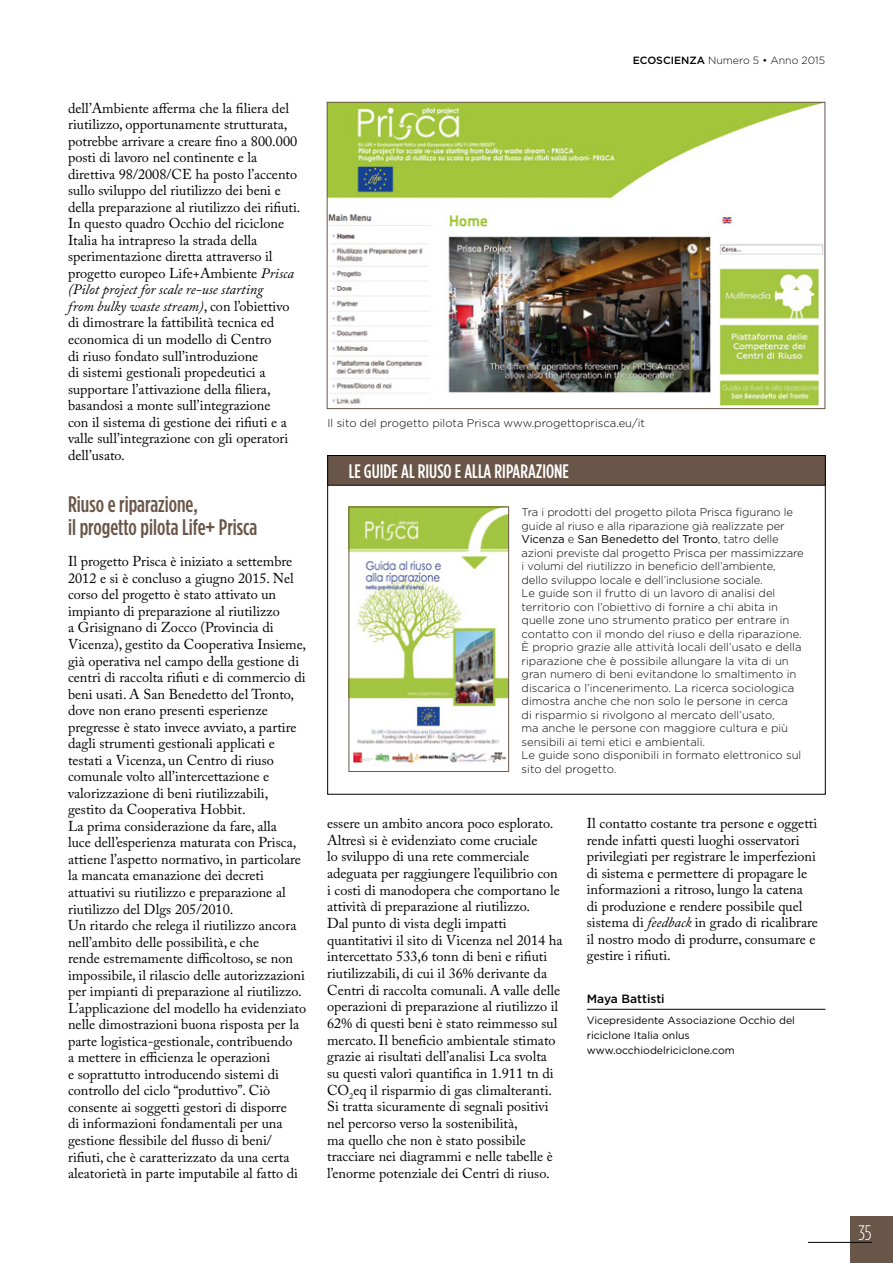
<style>
.page{position:relative;width:893px;height:1263px;background:#fff}
.page>*{position:absolute;margin:0;border:0;box-sizing:border-box;transform-origin:0 0}
.t1{font:500 condensed 22.5px/22.5px "Gotham HTF";color:#6a5648}
.t2{font:300 condensed 21px "Gotham HTF";color:#fff}
.t3{font:500 condensed 19.5px "Gotham HTF";color:#fff}
.t4{font:14.25px/16.5px "Adobe Caslon Pro";color:#000}
.t5{font:500 12px "Gotham";color:#000}
.t6{font:300 11.25px/13.5px "Gotham HTF";color:#000}
.t7{font:10.5px/15px "Gotham HTF";color:#000}
.t8{font:300 10.5px "Gotham HTF";color:#000}
.s1{font-style:italic}
.s2{font-weight:500}
.s3{font-weight:400}
</style>
<div class="page">
<div style="left:850px;top:1216px;width:43px;height:47px;background:#6a5648"></div>
<hr style="left:808px;top:1242px;width:64px;height:1px;background:#000">
<div style="left:327px;top:455px;width:498px;height:30px;background:#6a5648"></div>
<img style="left:329px;top:104px;width:494px;height:303px">
<div style="left:327px;top:102px;width:498px;height:307px;border:1px solid #6a5648"></div>
<img style="left:351px;top:509px;width:156px;height:255px">
<div style="left:349px;top:507px;width:160px;height:265px;border:1px solid #6a5648"></div>
<hr style="left:327px;top:485px;width:498px;height:1px;background:#000">
<hr style="left:587px;top:1009px;width:238px;height:1px;background:#000">
<p class="t4" style="left:68px;top:99px;width:234px">dell’Ambiente afferma che la filiera del riutilizzo, opportunamente strutturata, potrebbe arrivare a creare fino a 800.000 posti di lavoro nel continente e la direttiva 98/2008/CE ha posto l’accento sullo sviluppo del riutilizzo dei beni e della preparazione al riutilizzo dei rifiuti.<br>In questo quadro Occhio del riciclone Italia ha intrapreso la strada della sperimentazione diretta attraverso il progetto europeo Life+Ambiente <span class="s1">Prisca (Pilot project for scale re-use starting<br>from bulky waste stream)</span>, con l’obiettivo di dimostrare la fattibilità tecnica ed economica di un modello di Centro<br>di riuso fondato sull’introduzione<br>di sistemi gestionali propedeutici a supportare l’attivazione della filiera, basandosi a monte sull’integrazione<br>con il sistema di gestione dei rifiuti e a valle sull’integrazione con gli operatori dell’usato.</p>
<h1 class="t1" style="left:68px;top:493px;width:191px">Riuso e riparazione,<br>il progetto pilota Life+ Prisca</h1>
<p class="t4" style="left:68px;top:553px;width:240px">Il progetto Prisca è iniziato a settembre 2012 e si è concluso a giugno 2015. Nel corso del progetto è stato attivato un impianto di preparazione al riutilizzo<br>a Grisignano di Zocco (Provincia di Vicenza), gestito da Cooperativa Insieme, già operativa nel campo della gestione di centri di raccolta rifiuti e di commercio di beni usati. A San Benedetto del Tronto, dove non erano presenti esperienze pregresse è stato invece avviato, a partire dagli strumenti gestionali applicati e testati a Vicenza, un Centro di riuso comunale volto all’intercettazione e valorizzazione di beni riutilizzabili, gestito da Cooperativa Hobbit.<br>La prima considerazione da fare, alla<br>luce dell’esperienza maturata con Prisca, attiene l’aspetto normativo, in particolare la mancata emanazione dei decreti attuativi su riutilizzo e preparazione al riutilizzo del Dlgs 205/2010.<br>Un ritardo che relega il riutilizzo ancora nell’ambito delle possibilità, e che<br>rende estremamente difficoltoso, se non impossibile, il rilascio delle autorizzazioni per impianti di preparazione al riutilizzo.<br>L’applicazione del modello ha evidenziato nelle dimostrazioni buona risposta per la parte logistica-gestionale, contribuendo<br>a mettere in efficienza le operazioni<br>e soprattutto introducendo sistemi di controllo del ciclo “produttivo”. Ciò consente ai soggetti gestori di disporre<br>di informazioni fondamentali per una gestione flessibile del flusso di beni/ rifiuti, che è caratterizzato da una certa aleatorietà in parte imputabile al fatto di</p>
<p class="t8" style="left:633px;top:55px;width:194px"><span class="s2">ECOSCIENZA</span> Numero 5 • Anno 2015</p>
<p class="t6" style="left:327px;top:416px;width:319px">Il sito del progetto pilota Prisca www.progettoprisca.eu/it</p>
<h3 class="t3" style="left:349px;top:461px;width:222px">LE GUIDE AL RIUSO E ALLA RIPARAZIONE</h3>
<p class="t6" style="left:522px;top:505px;width:284px">Tra i prodotti del progetto pilota Prisca figurano le guide al riuso e alla riparazione già realizzate per <span class="s3">Vicenza</span> e <span class="s3">San Benedetto del Tronto</span>, tatro delle azioni previste dal progetto Prisca per massimizzare i volumi del riutilizzo in beneficio dell’ambiente, dello sviluppo locale e dell’inclusione sociale.<br>Le guide son il frutto di un lavoro di analisi del territorio con l’obiettivo di fornire a chi abita in quelle zone uno strumento pratico per entrare in contatto con il mondo del riuso e della riparazione.<br>È proprio grazie alle attività locali dell’usato e della riparazione che è possibile allungare la vita di un gran numero di beni evitandone lo smaltimento in discarica o l’incenerimento. La ricerca sociologica dimostra anche che non solo le persone in cerca<br>di risparmio si rivolgono al mercato dell’usato,<br>ma anche le persone con maggiore cultura e più sensibili ai temi etici e ambientali.<br>Le guide sono disponibili in formato elettronico sul sito del progetto.</p>
<p class="t4" style="left:327px;top:815px;width:237px">essere un ambito ancora poco esplorato.<br>Altresì si è evidenziato come cruciale<br>lo sviluppo di una rete commerciale adeguata per raggiungere l’equilibrio con i costi di manodopera che comportano le attività di preparazione al riutilizzo.<br>Dal punto di vista degli impatti quantitativi il sito di Vicenza nel 2014 ha intercettato 533,6 tonn di beni e rifiuti riutilizzabili, di cui il 36% derivante da Centri di raccolta comunali. A valle delle operazioni di preparazione al riutilizzo il 62% di questi beni è stato reimmesso sul mercato. Il beneficio ambientale stimato grazie ai risultati dell’analisi Lca svolta su questi valori quantifica in 1.911 tn di CO<sub>2</sub>eq il risparmio di gas climalteranti.<br>Si tratta sicuramente di segnali positivi nel percorso verso la sostenibilità,<br>ma quello che non è stato possibile tracciare nei diagrammi e nelle tabelle è l’enorme potenziale dei Centri di riuso.</p>
<p class="t4" style="left:587px;top:815px;width:233px">Il contatto costante tra persone e oggetti rende infatti questi luoghi osservatori privilegiati per registrare le imperfezioni di sistema e permettere di propagare le informazioni a ritroso, lungo la catena<br>di produzione e rendere possibile quel sistema di <span class="s1">feedback</span> in grado di ricalibrare il nostro modo di produrre, consumare e gestire i rifiuti.</p>
<p class="t5" style="left:587px;top:991px;width:79px">Maya Battisti</p>
<p class="t7" style="left:587px;top:1013px;width:210px">Vicepresidente Associazione Occhio del riciclone Italia onlus www.occhiodelriciclone.com</p>
<h2 class="t2" style="left:858px;top:1221px;width:15px">35</h2>
</div>
